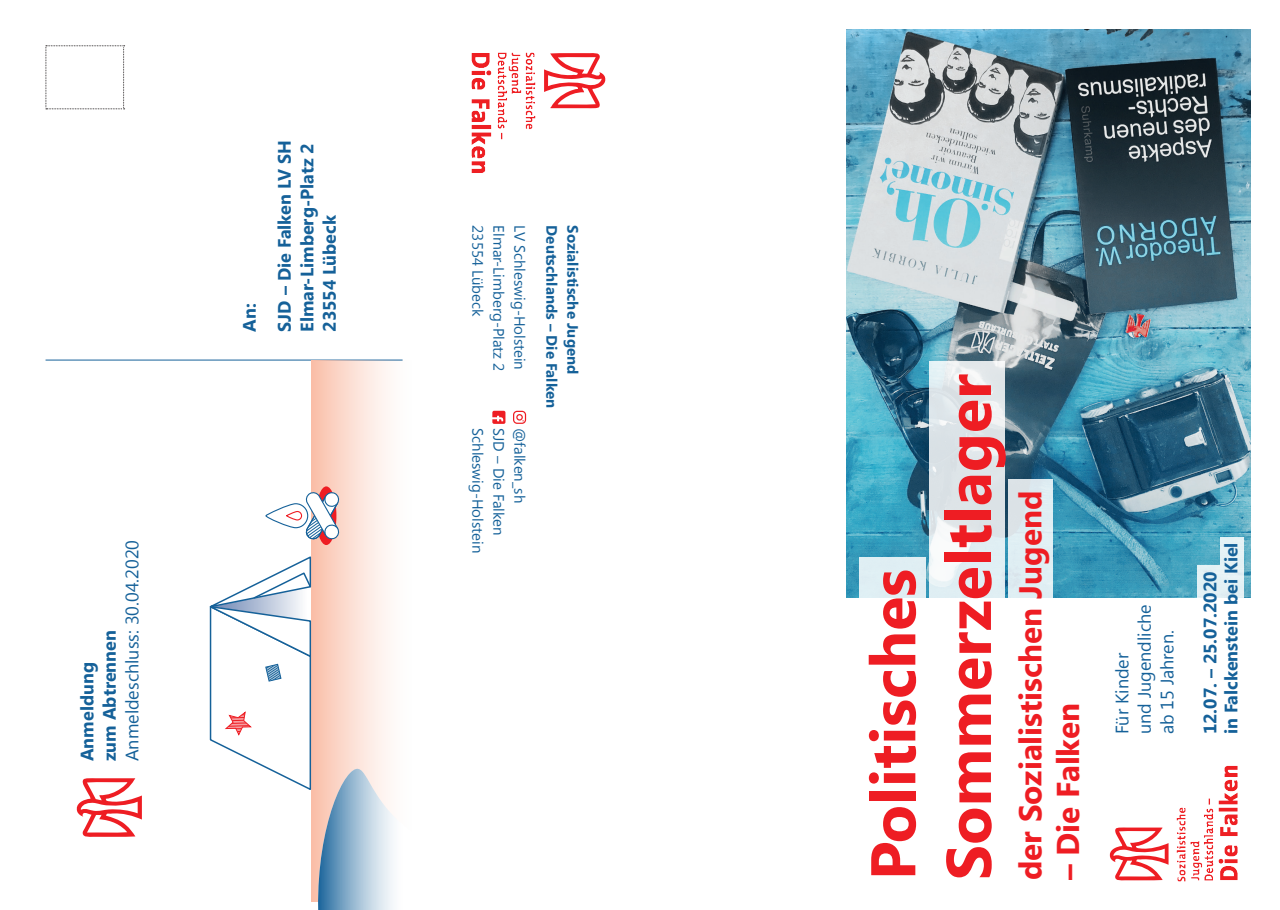
<style>
.page{position:relative;width:1280px;height:910px;background:#fff}
.page>*{position:absolute;margin:0;border:0;box-sizing:border-box;transform-origin:0 0}
.t1{font:700 63px/75.6px "Segoe UI";color:#ee1d23}
.t2{font:700 31.5px "Segoe UI";color:#ee1d23}
.t3{font:700 18px/22.5px "Segoe UI";color:#156199}
.t4{font:18px/22.5px "Segoe UI";color:#156199}
.t5{font:15px "Segoe UI";color:#156199}
.t6{font:700 15px "Segoe UI";color:#156199}
</style>
<div class="page">
<img style="left:846px;top:30px;width:404px;height:567px">
<div style="left:859px;top:557px;width:67px;height:41px;background:#dfeef3"></div>
<svg style="left:929px;top:361px;width:76px;height:237px;fill:#dfe7ea"></svg>
<svg style="left:1009px;top:479px;width:44px;height:119px;background:#deebf0"></svg>
<svg style="left:1197px;top:566px;width:23px;height:32px"></svg>
<svg style="left:1220px;top:537px;width:24px;height:61px"></svg>
<svg style="left:1109px;top:827px;width:59px;height:54px"></svg>
<img style="left:1176px;top:807px;width:10px;height:75px">
<img style="left:1190px;top:841px;width:13px;height:40px">
<img style="left:1204px;top:798px;width:10px;height:83px">
<img style="left:1218px;top:765px;width:20px;height:116px">
<svg style="left:544px;top:53px;width:62px;height:56px"></svg>
<img style="left:525px;top:52px;width:11px;height:78px">
<img style="left:508px;top:52px;width:14px;height:42px">
<img style="left:497px;top:52px;width:10px;height:88px">
<img style="left:471px;top:53px;width:21px;height:120px">
<svg style="left:513px;top:411px;width:13px;height:13px"></svg>
<svg style="left:492px;top:411px;width:13px;height:13px"></svg>
<svg style="left:46px;top:45px;width:79px;height:64px"></svg>
<svg style="left:76px;top:778px;width:66px;height:59px"></svg>
<hr style="left:46px;top:360px;width:357px;height:1px;background:#156199">
<div style="left:311px;top:360px;width:101px;height:541px;background:linear-gradient(to right,#fac2ad,#fff)"></div>
<div style="left:316px;top:486px;width:20px;height:59px;background:#ee1d23;border-radius:50%"></div>
<svg style="left:305px;top:491px;width:36px;height:49px"></svg>
<div style="left:265px;top:503px;width:43px;height:25px;border:1px solid #156199;border-radius:12px"></div>
<div style="left:286px;top:511px;width:16px;height:9px;border:1px solid #ee1d23;border-radius:4px"></div>
<svg style="left:209px;top:555px;width:203px;height:355px"></svg>
<p class="t3" style="left:75px;top:761px;width:133px;rotate:-90deg">Anmeldung zum Abtrennen</p>
<p class="t4" style="left:120px;top:761px;width:223px;rotate:-90deg">Anmeldeschluss: 30.04.2020</p>
<p class="t3" style="left:231px;top:332px;width:193px;line-height:35.2px;rotate:-90deg">An:<br>SJD – Die Falken LV SH</p>
<p class="t3" style="left:295px;top:332px;width:190px;rotate:-90deg">Elmar-Limberg-Platz 2<br>23554 Lübeck</p>
<p class="t5" style="left:488px;top:225px;width:93px;rotate:90deg">23554 Lübeck</p>
<p class="t5" style="left:509px;top:225px;width:147px;rotate:90deg">Elmar-Limberg-Platz 2</p>
<p class="t5" style="left:530px;top:225px;width:146px;rotate:90deg">LV Schleswig-Holstein</p>
<p class="t6" style="left:563px;top:225px;width:184px;rotate:90deg">Deutschlands – Die Falken</p>
<p class="t6" style="left:584px;top:225px;width:150px;rotate:90deg">Sozialistische Jugend</p>
<p class="t5" style="left:488px;top:428px;width:126px;rotate:90deg">Schleswig-Holstein</p>
<p class="t5" style="left:509px;top:428px;width:109px;rotate:90deg">SJD – Die Falken</p>
<p class="t5" style="left:530px;top:428px;width:76px;rotate:90deg">@falken_sh</p>
<h1 class="t1" style="left:852px;top:880px;width:508px;rotate:-90deg">Politisches<br>Sommerzeltlager</h1>
<h2 class="t2" style="left:1008px;top:880px;width:391px;rotate:-90deg">der Sozialistischen Jugend</h2>
<h2 class="t2" style="left:1046px;top:880px;width:178px;rotate:-90deg">– Die Falken</h2>
<p class="t4" style="left:1110px;top:734px;width:131px;rotate:-90deg">Für Kinder<br>und Jugendliche ab 15 Jahren.</p>
<p class="t3" style="left:1198px;top:734px;width:193px;line-height:21px;rotate:-90deg">12.07. – 25.07.2020<br>in Falckenstein bei Kiel</p>
</div>
